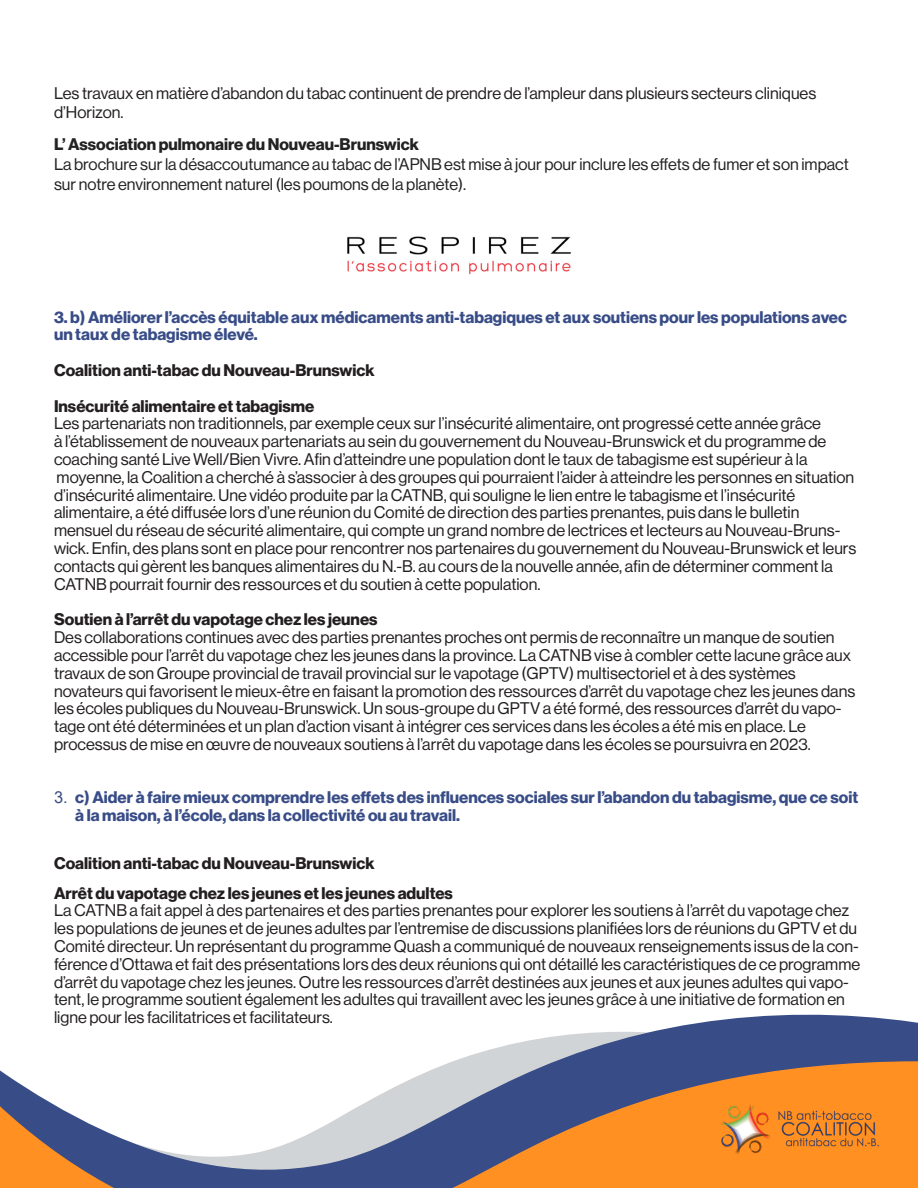
<style>
.page{position:relative;width:918px;height:1188px;background:#fff}
.page>*{position:absolute;margin:0;border:0;box-sizing:border-box;transform-origin:0 0}
.List_Paragraph{font:16.5px/17.9px "N Haas Grotesk DS Pro 55 Rg";color:#231f20}
.List_Paragraph-2{font:16.5px/17.9px "N Haas Grotesk DS Pro 75 Bd";color:#384c87}
.t1{font:16.5px/19.8px "N Haas Grotesk DS Pro 55 Rg";color:#222}
.List_Paragraph-3{font:16.5px/35.5px "N Haas Grotesk DS Pro 75 Bd";color:#231f20}
.s1{font-family:"N Haas Grotesk DS Pro 75 Bd"}
.s2{font-family:"Arial"}
</style>
<div class="page">
<img style="left:347px;top:236px;width:224px;height:39px">
<svg style="left:0;top:1014px;width:918px;height:174px"></svg>
<img style="left:717px;top:1088px;width:164px;height:82px">
<p class="List_Paragraph" style="left:54px;top:83px;width:764px;line-height:19.8px">Les travaux en matière d’abandon du tabac continuent de prendre de l’ampleur dans plusieurs secteurs cliniques d’Horizon.</p>
<p class="t1" style="left:54px;top:135px;width:796px"><span class="s1">L’ Association pulmonaire du Nouveau-Brunswick<br></span>La brochure sur la désaccoutumance au tabac de l’APNB est mise à jour pour inclure les effets de fumer et son impact sur notre environnement naturel (les poumons de la planète).</p>
<p class="List_Paragraph-2" style="left:54px;top:308px;width:795px">3. b) Améliorer l’accès équitable aux médicaments anti-tabagiques et aux soutiens pour les populations avec un taux de tabagisme élevé.</p>
<p class="List_Paragraph-3" style="left:54px;top:353px;width:322px">Coalition anti-tabac du Nouveau-Brunswick<br>Insécurité alimentaire et tabagisme</p>
<p class="List_Paragraph" style="left:54px;top:415px;width:804px">Les partenariats non traditionnels, par exemple ceux sur l’insécurité alimentaire, ont progressé cette année grâce<br>à l’établissement de nouveaux partenariats au sein du gouvernement du Nouveau-Brunswick et du programme de coaching santé Live Well/Bien Vivre. Afin d’atteindre une population dont le taux de tabagisme est supérieur à la moyenne, la Coalition a cherché à s’associer à des groupes qui pourraient l’aider à atteindre les personnes en situation d’insécurité alimentaire. Une vidéo produite par la CATNB, qui souligne le lien entre le tabagisme et l’insécurité alimentaire, a été diffusée lors d’une réunion du Comité de direction des parties prenantes, puis dans le bulletin mensuel du réseau de sécurité alimentaire, qui compte un grand nombre de lectrices et lecteurs au Nouveau-Bruns&shy;wick. Enfin, des plans sont en place pour rencontrer nos partenaires du gouvernement du Nouveau-Brunswick et leurs contacts qui gèrent les banques alimentaires du N.-B. au cours de la nouvelle année, afin de déterminer comment la CATNB pourrait fournir des ressources et du soutien à cette population.</p>
<p class="List_Paragraph-3" style="left:54px;top:602px;width:325px">Soutien à l’arrêt du vapotage chez les jeunes</p>
<p class="List_Paragraph" style="left:54px;top:629px;width:803px">Des collaborations continues avec des parties prenantes proches ont permis de reconnaître un manque de soutien accessible pour l’arrêt du vapotage chez les jeunes dans la province. La CATNB vise à combler cette lacune grâce aux travaux de son Groupe provincial de travail provincial sur le vapotage (GPTV) multisectoriel et à des systèmes novateurs qui favorisent le mieux-être en faisant la promotion des ressources d’arrêt du vapotage chez les jeunes dans les écoles publiques du Nouveau-Brunswick. Un sous-groupe du GPTV a été formé, des ressources d’arrêt du vapo&shy;tage ont été déterminées et un plan d’action visant à intégrer ces services dans les écoles a été mis en place. Le processus de mise en œuvre de nouveaux soutiens à l’arrêt du vapotage dans les écoles se poursuivra en 2023.</p>
<p class="List_Paragraph-2" style="left:75px;top:789px;width:784px;text-indent:-21px"><span class="s2">3.</span> c) Aider à faire mieux comprendre les effets des influences sociales sur l’abandon du tabagisme, que ce soit à la maison, à l’école, dans la collectivité ou au travail.</p>
<p class="List_Paragraph-3" style="left:54px;top:845px;width:322px">Coalition anti-tabac du Nouveau-Brunswick</p>
<p class="List_Paragraph" style="left:54px;top:884px;width:808px"><span class="s1">Arrêt du vapotage chez les jeunes et les jeunes adultes<br></span>La CATNB a fait appel à des partenaires et des parties prenantes pour explorer les soutiens à l’arrêt du vapotage chez les populations de jeunes et de jeunes adultes par l’entremise de discussions planifiées lors de réunions du GPTV et du Comité directeur. Un représentant du programme Quash a communiqué de nouveaux renseignements issus de la con&shy;férence d’Ottawa et fait des présentations lors des deux réunions qui ont détaillé les caractéristiques de ce programme d’arrêt du vapotage chez les jeunes. Outre les ressources d’arrêt destinées aux jeunes et aux jeunes adultes qui vapo&shy;tent, le programme soutient également les adultes qui travaillent avec les jeunes grâce à une initiative de formation en ligne pour les facilitatrices et facilitateurs.</p>
</div>
